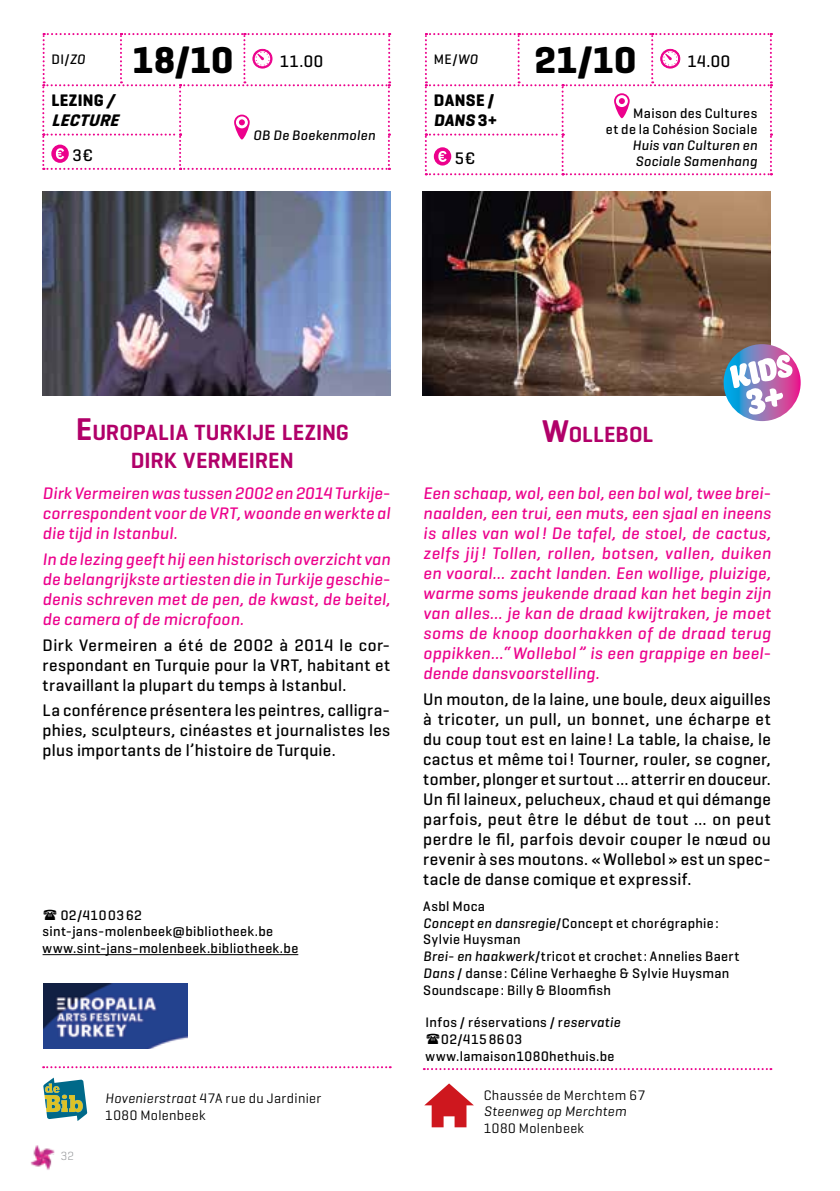
<style>
.page{position:relative;width:840px;height:1191px;background:#fff}
.page>*{position:absolute;margin:0;border:0;box-sizing:border-box;transform-origin:0 0}
.t1{font:700 38px "Geogrotesque";letter-spacing:.005em;color:#000}
.t2{font:600 22.4px/28px "Geogrotesque";color:#b10069;text-align:center}
.t3{font:500 17px/20px "Geogrotesque";letter-spacing:.015em;color:#000;text-align:justify}
.t4{font:italic 500 17px/20px "Geogrotesque";letter-spacing:.015em;color:#ec008c;text-align:justify}
.t5{font:italic 700 17px/20px "Geogrotesque";color:#000}
.t6{font:700 17px/20px "Geogrotesque";letter-spacing:.02em;color:#000}
.t7{font:500 14px/16.8px "Geogrotesque";letter-spacing:.025em;color:#000}
.t8{font:14px/16.8px "Geogrotesque";letter-spacing:.025em;color:#000}
.t9{font:italic 500 14px "Geogrotesque";letter-spacing:.02em;color:#000}
.t10{font:italic 14px "Geogrotesque";letter-spacing:.025em;color:#000}
.t11{font:300 12px "Geogrotesque";color:#939598}
.s1{font-style:italic}
.s2{font-style:normal}
.s3{font-size:32px}
</style>
<div class="page">
<img style="left:30px;top:1145px;width:25px;height:25px">
<svg style="left:43px;top:1066px;width:347px;height:2px"></svg>
<img style="left:43px;top:191px;width:347px;height:204px">
<svg style="left:42px;top:33px;width:348px;height:137px"></svg>
<img style="left:422px;top:191px;width:347px;height:204px">
<svg style="left:423px;top:1068px;width:348px;height:2px"></svg>
<svg style="left:424px;top:1083px;width:49px;height:44px"></svg>
<svg style="left:424px;top:33px;width:347px;height:142px"></svg>
<svg style="left:43px;top:1077px;width:44px;height:44px"></svg>
<svg style="left:723px;top:344px;width:77px;height:77px"></svg>
<svg style="left:729px;top:354px;width:63px;height:61px"></svg>
<img style="left:43px;top:984px;width:144px;height:64px">
<hr style="left:43px;top:954px;width:255px;height:1px;background:#000">
<p class="t7" style="left:52px;top:50px;width:35px">DI/<span class="s1">ZO</span></p>
<h1 class="t1" style="left:132px;top:36px;width:103px">18/10</h1>
<p class="t3" style="left:279px;top:50px;width:45px">11.00</p>
<p class="t5" style="left:51px;top:90px;width:74px"><span class="s2">LEZING</span> /<br>LECTURE</p>
<p class="t9" style="left:253px;top:126px;width:123px">OB De Boekenmolen</p>
<p class="t3" style="left:72px;top:145px;width:22px">3€</p>
<p class="t7" style="left:433px;top:50px;width:46px">ME/<span class="s1">WO</span></p>
<h1 class="t1" style="left:534px;top:36px;width:103px">21/10</h1>
<p class="t3" style="left:687px;top:50px;width:44px">14.00</p>
<p class="t6" style="left:433px;top:90px;width:65px">DANSE /<br><span class="s1">DANS</span> 3+</p>
<p class="t7" style="left:605px;top:105px;width:153px;line-height:16px;text-align:right">Maison des Cultures<br>et de la Cohésion Sociale</p>
<p class="t9" style="left:632px;top:137px;width:126px">Huis van Culturen en</p>
<p class="t3" style="left:454px;top:147px;width:22px">5€</p>
<p class="t9" style="left:635px;top:153px;width:123px">Sociale Samenhang</p>
<h2 class="t2" style="left:76px;top:418px;width:275px"><span class="s3">E</span>UROPALIA TURKIJE LEZING<br>DIRK VERMEIREN</h2>
<p class="t4" style="left:43px;top:483px;width:349px;text-align:left">Dirk Vermeiren was tussen 2002 en 2014 Turkije&shy;correspondent voor de VRT, woonde en werkte al die tijd in Istanbul.</p>
<p class="t4" style="left:43px;top:549px;width:349px">In de lezing geeft hij een historisch overzicht van de belangrijkste artiesten die in Turkije geschie&shy;denis schreven met de pen, de kwast, de beitel, de camera of de microfoon.</p>
<p class="t3" style="left:43px;top:634px;width:349px">Dirk Vermeiren a été de 2002 à 2014 le cor&shy;respondant en Turquie pour la VRT, habitant et travaillant la plupart du temps à Istanbul.</p>
<p class="t3" style="left:43px;top:700px;width:349px">La conférence présentera les peintres, calligra&shy;phies, sculpteurs, cinéastes et journalistes les plus importants de l’histoire de Turquie.</p>
<p class="t7" style="left:43px;top:906px;width:257px;text-indent:18px">02/4100362 sint-jans-molenbeek@bibliotheek.be www.sint-jans-molenbeek.bibliotheek.be</p>
<p class="t11" style="left:61px;top:1148px;width:15px">32</p>
<p class="t8" style="left:105px;top:1089px;width:217px"><span class="s1">Hovenierstraat</span> 47A rue du Jardinier<br>1080 Molenbeek</p>
<h2 class="t2" style="left:542px;top:420px;width:112px"><span class="s3">W</span>OLLEBOL</h2>
<p class="t4" style="left:423px;top:483px;width:349px">Een schaap, wol, een bol, een bol wol, twee brei&shy;naalden, een trui, een muts, een sjaal en ineens is alles van wol ! De tafel, de stoel, de cactus, zelfs jij ! Tollen, rollen, botsen, vallen, duiken en vooral… zacht landen. Een wollige, pluizige, warme soms jeukende draad kan het begin zijn van alles… je kan de draad kwijtraken, je moet soms de knoop doorhakken of de draad terug oppikken…“ Wollebol ” is een grappige en beel&shy;dende dansvoorstelling.</p>
<p class="t3" style="left:423px;top:688px;width:349px">Un mouton, de la laine, une boule, deux aiguilles à tricoter, un pull, un bonnet, une écharpe et du coup tout est en laine! La table, la chaise, le cactus et même toi! Tourner, rouler, se cogner, tomber, plonger et surtout … atterrir en douceur.<br>Un fil laineux, pelucheux, chaud et qui démange parfois, peut être le début de tout … on peut perdre le fil, parfois devoir couper le nœud ou revenir à ses moutons. «Wollebol» est un spec&shy;tacle de danse comique et expressif.</p>
<p class="t7" style="left:423px;top:897px;width:317px">Asbl Moca<br><span class="s1">Concept en dansregie</span>/Concept et chorégraphie:<br>Sylvie Huysman<br><span class="s1">Brei- en haakwerk</span>/tricot et crochet: Annelies Baert <span class="s1">Dans</span> / danse: Céline Verhaeghe &amp; Sylvie Huysman Soundscape: Billy &amp; Bloomfish</p>
<p class="t7" style="left:425px;top:1013px;width:196px">Infos / réservations / r<span class="s1">eservatie</span></p>
<p class="t7" style="left:441px;top:1030px;width:83px">02/4158603</p>
<p class="t7" style="left:425px;top:1047px;width:190px">www.lamaison1080hethuis.be</p>
<p class="t8" style="left:483px;top:1086px;width:163px">Chaussée de Merchtem 67</p>
<p class="t10" style="left:483px;top:1103px;width:144px">Steenweg op Merchtem</p>
<p class="t8" style="left:483px;top:1119px;width:102px">1080 Molenbeek</p>
</div>
